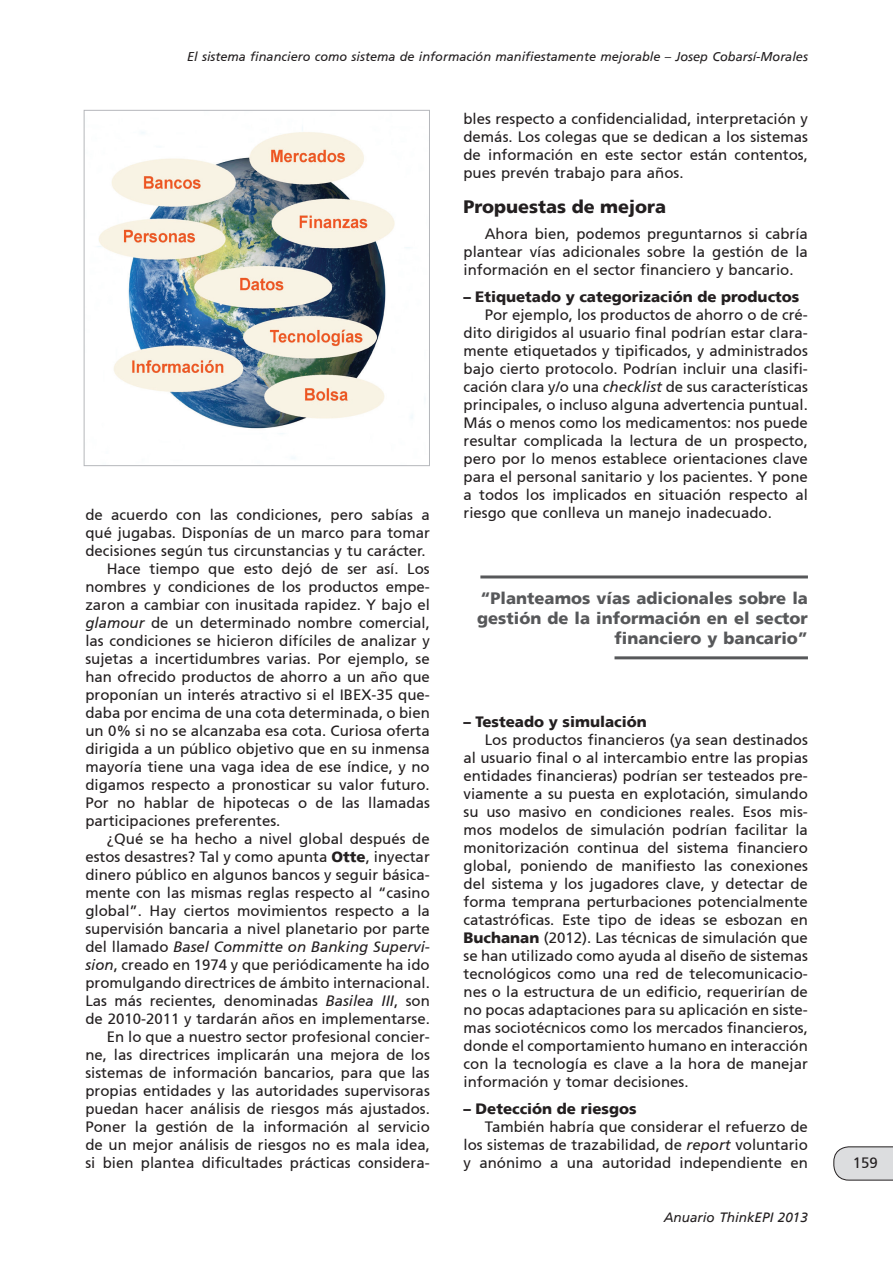
<style>
.page{position:relative;width:893px;height:1263px;background:#fff}
.page>*{position:absolute;margin:0;border:0;box-sizing:border-box;transform-origin:0 0}
.t1{font:900 18px "Frutiger 75";color:#231f20}
.t2{font:900 16.5px/19.8px "Frutiger 75";color:#57585a;text-align:right}
.t3{font:15px/18px "Frutiger 55 Roman";color:#231f20;text-align:justify}
.t4{font:900 15px "Frutiger 75";color:#231f20}
.t5{font:italic 15px "Frutiger 56";color:#231f20}
.t6{font:italic 13.5px "Frutiger";color:#231f20}
.t7{font:italic 12.75px "Frutiger 56";color:#231f20}
.s1{font-family:"Frutiger"}
.s2{font-family:"Frutiger 56";font-style:italic}
.s3{font-family:"Frutiger 75";font-weight:900}
.s4{font-family:"Frutiger 55 Roman";font-style:normal}
</style>
<div class="page">
<svg style="left:833px;top:1146px;width:60px;height:34px;background:#d4d4d6"></svg>
<hr style="left:480px;top:575px;width:328px;height:3px;background:#57585a">
<hr style="left:614px;top:656px;width:194px;height:3px;background:#57585a">
<img style="left:97px;top:127px;width:316px;height:332px">
<div style="left:84px;top:110px;width:346px;height:356px;border:1px solid #b5b7bb"></div>
<p class="t7" style="left:187px;top:49px;width:622px">El sistema financiero como sistema de información manifiestamente mejorable <span class="s1">– Josep Cobarsí-Morales</span></p>
<p class="t3" style="left:85px;top:506px;width:346px">de acuerdo con las condiciones, pero sabías a</p>
<p class="t3" style="left:85px;top:524px;width:346px">qué jugabas. Disponías de un marco para tomar</p>
<p class="t3" style="left:85px;top:542px;width:342px">decisiones según tus circunstancias y tu carácter.</p>
<p class="t3" style="left:107px;top:560px;width:325px">Hace tiempo que esto dejó de ser así. Los</p>
<p class="t3" style="left:85px;top:578px;width:346px">nombres y condiciones de los productos empe-</p>
<p class="t3" style="left:85px;top:596px;width:346px">zaron a cambiar con inusitada rapidez. Y bajo el</p>
<p class="t3" style="left:85px;top:614px;width:346px"><span class="s2">glamour</span> de un determinado nombre comercial,</p>
<p class="t3" style="left:85px;top:632px;width:346px">las condiciones se hicieron difíciles de analizar y</p>
<p class="t3" style="left:85px;top:650px;width:346px">sujetas a incertidumbres varias. Por ejemplo, se</p>
<p class="t3" style="left:85px;top:668px;width:346px">han ofrecido productos de ahorro a un año que</p>
<p class="t3" style="left:85px;top:686px;width:346px">proponían un interés atractivo si el IBEX-35 que-</p>
<p class="t3" style="left:85px;top:704px;width:346px">daba por encima de una cota determinada, o bien</p>
<p class="t3" style="left:85px;top:722px;width:346px">un 0% si no se alcanzaba esa cota. Curiosa oferta</p>
<p class="t3" style="left:85px;top:740px;width:346px">dirigida a un público objetivo que en su inmensa</p>
<p class="t3" style="left:85px;top:758px;width:346px">mayoría tiene una vaga idea de ese índice, y no</p>
<p class="t3" style="left:85px;top:776px;width:346px">digamos respecto a pronosticar su valor futuro.</p>
<p class="t3" style="left:85px;top:794px;width:346px">Por no hablar de hipotecas o de las llamadas</p>
<p class="t3" style="left:85px;top:812px;width:197px">participaciones preferentes.</p>
<p class="t3" style="left:107px;top:830px;width:325px">¿Qué se ha hecho a nivel global después de</p>
<p class="t3" style="left:85px;top:848px;width:346px">estos desastres? Tal y como apunta <span class="s3">Otte</span>, inyectar</p>
<p class="t3" style="left:85px;top:866px;width:346px">dinero público en algunos bancos y seguir básica-</p>
<p class="t3" style="left:85px;top:884px;width:346px">mente con las mismas reglas respecto al “casino</p>
<p class="t3" style="left:85px;top:902px;width:346px">global”. Hay ciertos movimientos respecto a la</p>
<p class="t3" style="left:85px;top:920px;width:346px">supervisión bancaria a nivel planetario por parte</p>
<p class="t5" style="left:85px;top:938px;width:346px"><span class="s4">del llamado</span> Basel Committe on Banking Supervi-</p>
<p class="t3" style="left:85px;top:956px;width:346px;text-align:right"><span class="s2">sion</span>, creado en 1974 y que periódicamente ha ido promulgando directrices de ámbito internacional.<br>Las más recientes, denominadas <span class="s2">Basilea III</span>, son de 2010-2011 y tardarán años en implementarse.<br>En lo que a nuestro sector profesional concier&shy;ne, las directrices implicarán una mejora de los sistemas de información bancarios, para que las propias entidades y las autoridades supervisoras puedan hacer análisis de riesgos más ajustados.<br>Poner la gestión de la información al servicio de un mejor análisis de riesgos no es mala idea, si bien plantea dificultades prácticas considera-</p>
<p class="t3" style="left:463px;top:110px;width:346px">bles respecto a confidencialidad, interpretación y demás. Los colegas que se dedican a los sistemas de información en este sector están contentos, pues prevén trabajo para años.</p>
<p class="t1" style="left:463px;top:196px;width:204px">Propuestas de mejora</p>
<p class="t3" style="left:463px;top:225px;width:346px;text-indent:21px">Ahora bien, podemos preguntarnos si cabría plantear vías adicionales sobre la gestión de la información en el sector financiero y bancario.</p>
<p class="t4" style="left:463px;top:288px;width:337px">– Etiquetado y categorización de productos</p>
<p class="t3" style="left:463px;top:306px;width:346px;text-indent:21px">Por ejemplo, los productos de ahorro o de cré&shy;dito dirigidos al usuario final podrían estar clara&shy;mente etiquetados y tipificados, y administrados bajo cierto protocolo. Podrían incluir una clasifi&shy;cación clara y/o una <span class="s2">checklist</span> de sus características principales, o incluso alguna advertencia puntual.<br>Más o menos como los medicamentos: nos puede resultar complicada la lectura de un prospecto, pero por lo menos establece orientaciones clave para el personal sanitario y los pacientes. Y pone a todos los implicados en situación respecto al riesgo que conlleva un manejo inadecuado.</p>
<p class="t2" style="left:477px;top:588px;width:332px">“Planteamos vías adicionales sobre la gestión de la información en el sector financiero y bancario”</p>
<p class="t4" style="left:463px;top:713px;width:185px">– Testeado y simulación</p>
<p class="t3" style="left:463px;top:731px;width:346px;text-indent:21px">Los productos financieros (ya sean destinados al usuario final o al intercambio entre las propias entidades financieras) podrían ser testeados pre&shy;viamente a su puesta en explotación, simulando su uso masivo en condiciones reales. Esos mis&shy;mos modelos de simulación podrían facilitar la monitorización continua del sistema financiero global, poniendo de manifiesto las conexiones del sistema y los jugadores clave, y detectar de forma temprana perturbaciones potencialmente catastróficas. Este tipo de ideas se esbozan en <span class="s3">Buchanan</span> (2012). Las técnicas de simulación que se han utilizado como ayuda al diseño de sistemas tecnológicos como una red de telecomunicacio&shy;nes o la estructura de un edificio, requerirían de no pocas adaptaciones para su aplicación en siste&shy;mas sociotécnicos como los mercados financieros, donde el comportamiento humano en interacción con la tecnología es clave a la hora de manejar información y tomar decisiones.</p>
<p class="t4" style="left:463px;top:1099px;width:175px">– Detección de riesgos</p>
<p class="t3" style="left:463px;top:1117px;width:346px;text-indent:21px">También habría que considerar el refuerzo de los sistemas de trazabilidad, de <span class="s2">report</span> voluntario y anónimo a una autoridad independiente en</p>
<p class="t6" style="left:664px;top:1209px;width:146px">Anuario ThinkEPI 2013</p>
<p class="t3" style="left:853px;top:1154px;width:27px">159</p>
</div>
